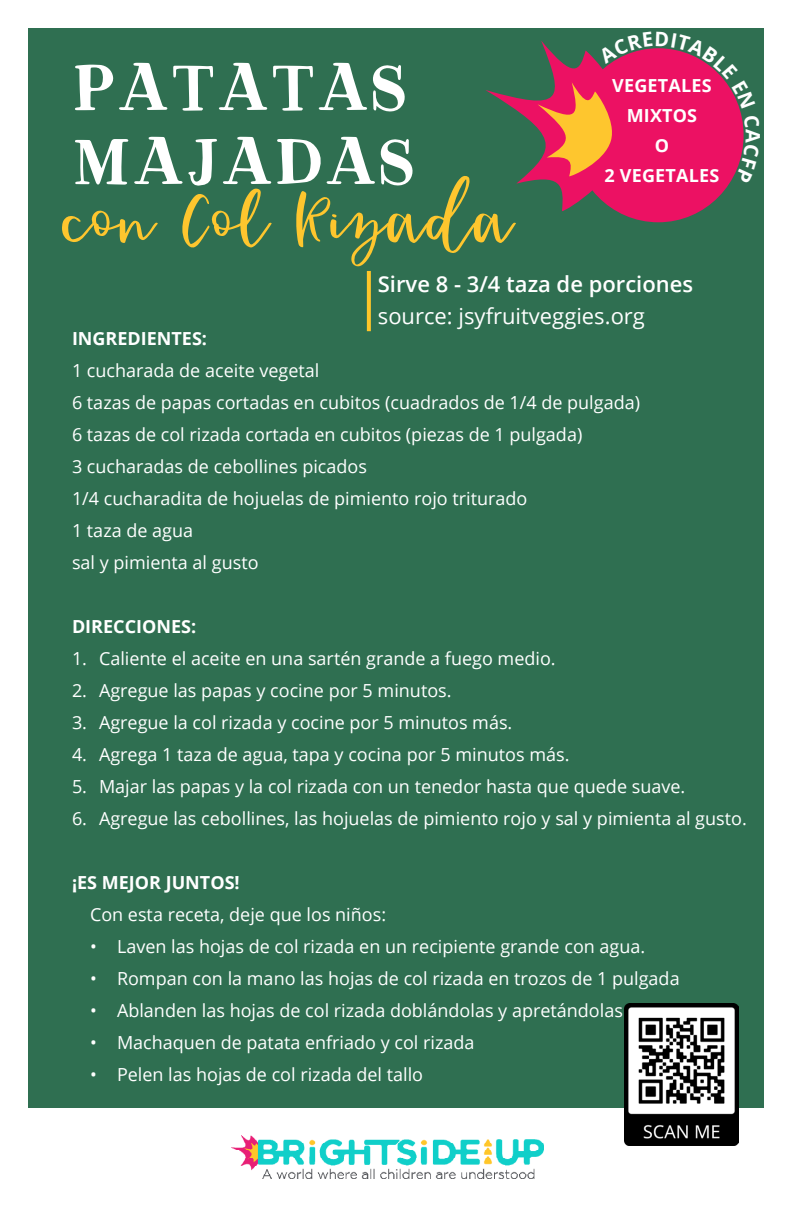
<style>
.page{position:relative;width:792px;height:1224px;background:#2f6f51}
.page>*{position:absolute;margin:0;border:0;box-sizing:border-box;transform-origin:0 0}
.with_and_or{font:112px "Katiekate Solid";color:#fec62e}
.t1{font:98px "Magnolia Plantation";color:#fff}
.one_liner{font:22px "Open Sans";color:#fff}
.one_liner-2{font:600 22px "Open Sans";color:#fff}
.body_white{font:18px "Open Sans";color:#fff}
.body_white-2{font:700 18px "Open Sans";color:#fff}
.skills_for_school{font:700 18px/30px "Open Sans";letter-spacing:.01em;color:#fff;text-align:center}
</style>
<div class="page">
<div style="left:0;top:0;width:792px;height:1224px;border:28px solid #fff"></div>
<div style="left:0;top:1109px;width:792px;height:115px;background:#fff"></div>
<div style="left:573px;top:48px;width:171px;height:174px;background:#ec1163;border-radius:50%"></div>
<img style="left:624px;top:1004px;width:115px;height:142px">
<svg style="left:367px;top:271px;width:4px;height:60px"></svg>
<img style="left:232px;top:1135px;width:312px;height:44px">
<svg style="left:485px;top:41px;width:259px;height:170px"></svg>
<p class="t1" style="left:72px;top:41px;width:337px">PATATAS</p>
<p class="t1" style="left:72px;top:115px;width:345px">MAJADAS</p>
<p class="skills_for_school" style="left:612px;top:70px;width:101px">VEGETALES<br>MIXTOS</p>
<p class="skills_for_school" style="left:655px;top:130px;width:16px">O</p>
<p class="skills_for_school" style="left:605px;top:160px;width:116px">2 VEGETALES</p>
<p class="with_and_or" style="left:65px;top:168px;width:453px">con Col Rizada</p>
<p class="one_liner-2" style="left:378px;top:269px;width:317px">Sirve 8 - 3/4 taza de porciones</p>
<p class="one_liner" style="left:378px;top:301px;width:269px">source: jsyfruitveggies.org</p>
<p class="body_white-2" style="left:72px;top:326px;width:137px">INGREDIENTES:</p>
<p class="body_white" style="left:72px;top:358px;width:249px">1 cucharada de aceite vegetal</p>
<p class="body_white" style="left:72px;top:390px;width:570px">6 tazas de papas cortadas en cubitos (cuadrados de 1/4 de pulgada)</p>
<p class="body_white" style="left:72px;top:422px;width:512px">6 tazas de col rizada cortada en cubitos (piezas de 1 pulgada)</p>
<p class="body_white" style="left:72px;top:454px;width:297px">3 cucharadas de cebollines picados</p>
<p class="body_white" style="left:72px;top:486px;width:457px">1/4 cucharadita de hojuelas de pimiento rojo triturado</p>
<p class="body_white" style="left:72px;top:518px;width:123px">1 taza de agua</p>
<p class="body_white" style="left:72px;top:550px;width:188px">sal y pimienta al gusto</p>
<p class="body_white-2" style="left:72px;top:614px;width:126px">DIRECCIONES:</p>
<p class="body_white" style="left:72px;top:646px;width:485px">1. Caliente el aceite en una sartén grande a fuego medio.</p>
<p class="body_white" style="left:72px;top:678px;width:381px">2. Agregue las papas y cocine por 5 minutos.</p>
<p class="body_white" style="left:72px;top:710px;width:442px">3. Agregue la col rizada y cocine por 5 minutos más.</p>
<p class="body_white" style="left:72px;top:742px;width:499px">4. Agrega 1 taza de agua, tapa y cocina por 5 minutos más.</p>
<p class="body_white" style="left:72px;top:774px;width:615px">5. Majar las papas y la col rizada con un tenedor hasta que quede suave.</p>
<p class="body_white" style="left:72px;top:806px;width:676px">6. Agregue las cebollines, las hojuelas de pimiento rojo y sal y pimienta al gusto.</p>
<p class="body_white-2" style="left:72px;top:870px;width:169px">¡ES MEJOR JUNTOS!</p>
<p class="body_white" style="left:90px;top:902px;width:298px">Con esta receta, deje que los niños:</p>
<p class="body_white" style="left:90px;top:934px;width:557px">• Laven las hojas de col rizada en un recipiente grande con agua.</p>
<p class="body_white" style="left:90px;top:966px;width:591px">• Rompan con la mano las hojas de col rizada en trozos de 1 pulgada</p>
<p class="body_white" style="left:90px;top:998px;width:535px">• Ablanden las hojas de col rizada doblándolas y apretándolas</p>
<p class="body_white" style="left:90px;top:1030px;width:386px">• Machaquen de patata enfriado y col rizada</p>
<p class="body_white" style="left:90px;top:1062px;width:335px">• Pelen las hojas de col rizada del tallo</p>
</div>
